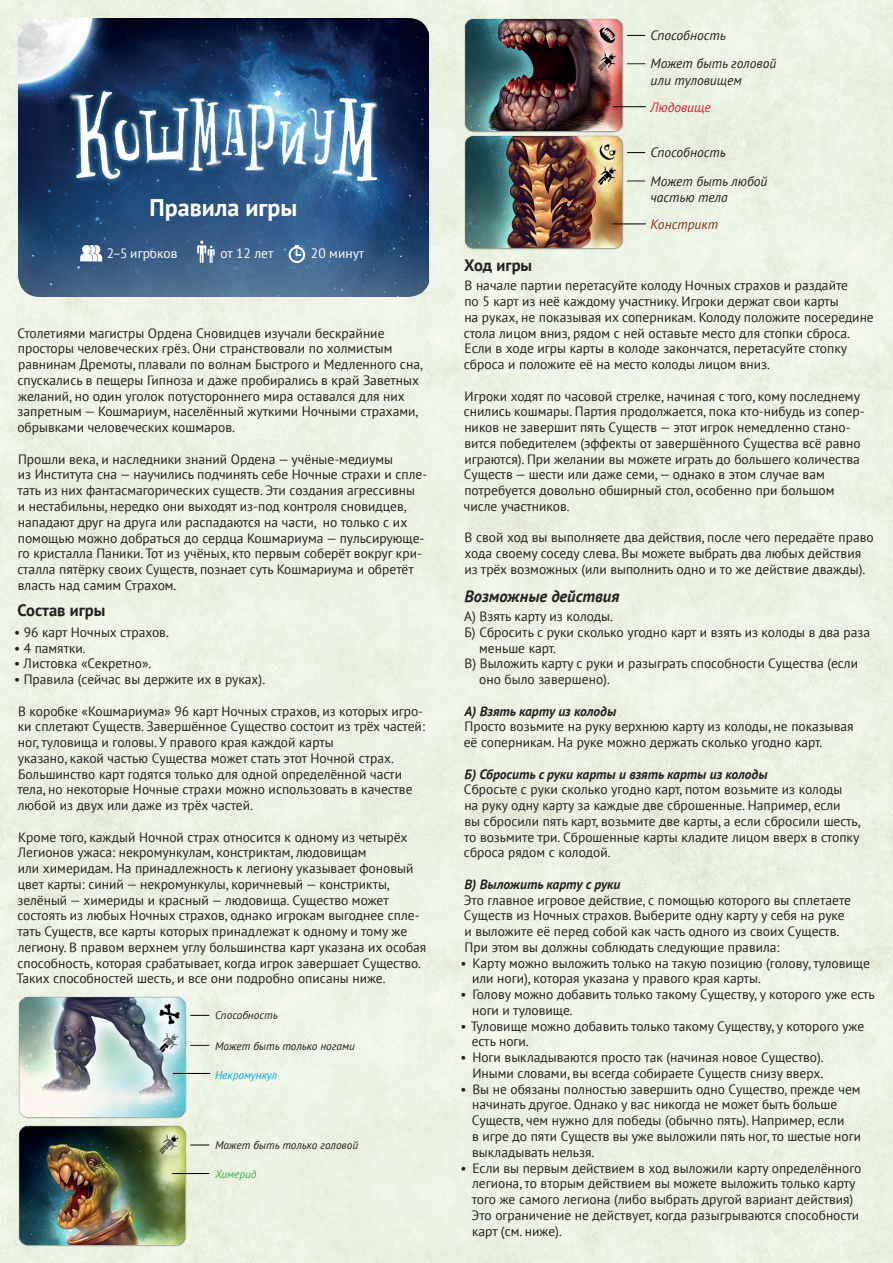
<style>
.page{position:relative;width:893px;height:1263px;background:#edf3e4}
.page>*{position:absolute;margin:0;border:0;box-sizing:border-box;transform-origin:0 0}
.t1{font:700 24px "PT Sans";color:#fff}
.t2{font:700 16.5px "PT Sans";color:#231f20}
.t3{font:italic 700 16.5px "PT Sans";color:#231f20}
.t4{font:13.5px/15.8px "PT Sans";color:#231f20}
.t5{font:italic 700 13.5px "PT Sans";color:#231f20}
.t6{font:italic 13.5px/28.2px "PT Sans";color:#231f20}
.t7{font:13.5px "PT Sans";color:#fff}
.t8{font:italic 13.5px "PT Sans";color:#833019}
.t9{font:italic 13.5px "PT Sans";color:#d1232a}
.t10{font:italic 11.25px "PT Sans";color:#231f20}
.t11{font:italic 11.25px "PT Sans";color:#00aeef}
.t12{font:italic 11.25px "PT Sans";color:#40ae49}
</style>
<div class="page">
<img style="left:18px;top:997px;width:168px;height:121px">
<svg style="left:190px;top:1015px;width:19px;height:1px"></svg>
<svg style="left:190px;top:1045px;width:19px;height:1px"></svg>
<hr style="left:173px;top:1073px;width:37px;height:1px;background:#000">
<img style="left:464px;top:18px;width:159px;height:114px">
<svg style="left:627px;top:35px;width:18px;height:1px"></svg>
<svg style="left:627px;top:63px;width:18px;height:1px"></svg>
<hr style="left:613px;top:106px;width:33px;height:1px;background:#000">
<img style="left:464px;top:135px;width:159px;height:115px">
<svg style="left:627px;top:152px;width:18px;height:1px"></svg>
<svg style="left:627px;top:181px;width:18px;height:1px"></svg>
<hr style="left:613px;top:224px;width:33px;height:1px;background:#000">
<img style="left:18px;top:1125px;width:168px;height:121px">
<svg style="left:190px;top:1145px;width:19px;height:1px"></svg>
<hr style="left:172px;top:1173px;width:37px;height:1px;background:#000">
<img style="left:18px;top:18px;width:410px;height:279px">
<svg style="left:80px;top:245px;width:22px;height:17px"></svg>
<svg style="left:197px;top:241px;width:18px;height:22px"></svg>
<svg style="left:289px;top:245px;width:16px;height:18px"></svg>
<h1 class="t1" style="left:150px;top:192px;width:149px">Правила игры</h1>
<p class="t7" style="left:107px;top:245px;width:72px">2–5 игроков</p>
<p class="t7" style="left:220px;top:245px;width:54px">от 12 лет</p>
<p class="t7" style="left:311px;top:245px;width:55px">20 минут</p>
<p class="t4" style="left:17px;top:325px;width:407px">Столетиями магистры Ордена Сновидцев изучали бескрайние просторы человеческих грёз. Они странствовали по холмистым равнинам Дремоты, плавали по волнам Быстрого и Медленного сна, спускались в пещеры Гипноза и даже пробирались в край Заветных желаний, но один уголок потустороннего мира оставался для них запретным — Кошмариум, населённый жуткими Ночными страхами, обрывками человеческих кошмаров.</p>
<p class="t4" style="left:17px;top:451px;width:411px">Прошли века, и наследники знаний Ордена — учёные-медиумы<br>из Института сна — научились подчинять себе Ночные страхи и спле&shy;тать из них фантасмагорических существ. Эти создания агрессивны<br>и нестабильны, нередко они выходят из-под контроля сновидцев, нападают друг на друга или распадаются на части, но только с их помощью можно добраться до сердца Кошмариума — пульсирующе&shy;го кристалла Паники. Тот из учёных, кто первым соберёт вокруг кри&shy;сталла пятёрку своих Существ, познает суть Кошмариума и обретёт власть над самим Страхом.</p>
<p class="t2" style="left:18px;top:599px;width:89px">Состав игры</p>
<p class="t4" style="left:14px;top:624px;width:156px">• 96 карт Ночных страхов.</p>
<p class="t4" style="left:14px;top:640px;width:73px">• 4 памятки.</p>
<p class="t4" style="left:14px;top:655px;width:139px">• Листовка «Секретно».</p>
<p class="t4" style="left:14px;top:671px;width:253px">• Правила (сейчас вы держите их в руках).</p>
<p class="t4" style="left:18px;top:703px;width:409px">В коробке «Кошмариума» 96 карт Ночных страхов, из которых игро&shy;ки сплетают Существ. Завершённое Существо состоит из трёх частей: ног, туловища и головы. У правого края каждой карты<br>указано, какой частью Существа может стать этот Ночной страх.<br>Большинство карт годятся только для одной определённой части тела, но некоторые Ночные страхи можно использовать в качестве любой из двух или даже из трёх частей.</p>
<p class="t4" style="left:16px;top:829px;width:411px">Кроме того, каждый Ночной страх относится к одному из четырёх Легионов ужаса: некромункулам, констриктам, людовищам<br>или химеридам. На принадлежность к легиону указывает фоновый цвет карты: синий — некромункулы, коричневый — констрикты, зелёный — химериды и красный — людовища. Существо может состоять из любых Ночных страхов, однако игрокам выгоднее спле&shy;тать Существ, все карты которых принадлежат к одному и тому же легиону. В правом верхнем углу большинства карт указана их особая способность, которая срабатывает, когда игрок завершает Существо.<br>Таких способностей шесть, и все они подробно описаны ниже.</p>
<p class="t10" style="left:215px;top:1008px;width:64px">Способность</p>
<p class="t10" style="left:215px;top:1039px;width:141px">Может быть только ногами</p>
<p class="t11" style="left:215px;top:1068px;width:63px">Некромункул</p>
<p class="t10" style="left:215px;top:1138px;width:145px">Может быть только головой</p>
<p class="t12" style="left:215px;top:1167px;width:43px">Химерид</p>
<p class="t6" style="left:650px;top:21px;width:127px">Способность<br>Может быть головой</p>
<p class="t6" style="left:650px;top:65px;width:93px">или туловищем</p>
<p class="t9" style="left:650px;top:98px;width:62px">Людовище</p>
<p class="t6" style="left:650px;top:138px;width:118px">Способность<br>Может быть любой</p>
<p class="t6" style="left:650px;top:183px;width:79px">частью тела</p>
<p class="t8" style="left:650px;top:215px;width:69px">Констрикт</p>
<p class="t2" style="left:464px;top:254px;width:70px">Ход игры</p>
<p class="t4" style="left:464px;top:277px;width:411px">В начале партии перетасуйте колоду Ночных страхов и раздайте<br>по 5 карт из неё каждому участнику. Игроки держат свои карты<br>на руках, не показывая их соперникам. Колоду положите посередине стола лицом вниз, рядом с ней оставьте место для стопки сброса.<br>Если в ходе игры карты в колоде закончатся, перетасуйте стопку сброса и положите её на место колоды лицом вниз.</p>
<p class="t4" style="left:464px;top:388px;width:401px">Игроки ходят по часовой стрелке, начиная с того, кому последнему снились кошмары. Партия продолжается, пока кто-нибудь из сопер&shy;ников не завершит пять Существ — этот игрок немедленно стано&shy;вится победителем (эффекты от завершённого Существа всё равно играются). При желании вы можете играть до большего количества Существ — шести или даже семи, — однако в этом случае вам потребуется довольно обширный стол, особенно при большом числе участников.</p>
<p class="t4" style="left:464px;top:529px;width:411px">В свой ход вы выполняете два действия, после чего передаёте право хода своему соседу слева. Вы можете выбрать два любых действия из трёх возможных (или выполнить одно и то же действие дважды).</p>
<p class="t3" style="left:465px;top:585px;width:156px">Возможные действия</p>
<p class="t4" style="left:464px;top:608px;width:150px">А) Взять карту из колоды.</p>
<p class="t4" style="left:465px;top:624px;width:407px">Б) Сбросить с руки сколько угодно карт и взять из колоды в два раза</p>
<p class="t4" style="left:479px;top:640px;width:78px">меньше карт.</p>
<p class="t4" style="left:465px;top:655px;width:395px">В) Выложить карту с руки и разыграть способности Существа (если</p>
<p class="t4" style="left:479px;top:671px;width:132px">оно было завершено).</p>
<p class="t5" style="left:464px;top:702px;width:153px">А) Взять карту из колоды</p>
<p class="t4" style="left:464px;top:718px;width:391px">Просто возьмите на руку верхнюю карту из колоды, не показывая её соперникам. На руке можно держать сколько угодно карт.</p>
<p class="t5" style="left:465px;top:765px;width:304px">Б) Сбросить с руки карты и взять карты из колоды</p>
<p class="t4" style="left:464px;top:781px;width:398px">Сбросьте с руки сколько угодно карт, потом возьмите из колоды<br>на руку одну карту за каждые две сброшенные. Например, если<br>вы сбросили пять карт, возьмите две карты, а если сбросили шесть, то возьмите три. Сброшенные карты кладите лицом вверх в стопку сброса рядом с колодой.</p>
<p class="t5" style="left:465px;top:875px;width:157px">В) Выложить карту с руки</p>
<p class="t4" style="left:464px;top:892px;width:389px">Это главное игровое действие, с помощью которого вы сплетаете Существ из Ночных страхов. Выберите одну карту у себя на руке и выложите её перед собой как часть одного из своих Существ.<br>При этом вы должны соблюдать следующие правила:</p>
<p class="t4" style="left:472px;top:955px;width:399px;text-indent:-12px">• Карту можно выложить только на такую позицию (голову, туловище или ноги), которая указана у правого края карты.</p>
<p class="t4" style="left:472px;top:986px;width:404px;text-indent:-12px">• Голову можно добавить только такому Существу, у которого уже есть ноги и туловище.</p>
<p class="t4" style="left:472px;top:1018px;width:394px;text-indent:-11px">• Туловище можно добавить только такому Существу, у которого уже есть ноги.</p>
<p class="t4" style="left:460px;top:1049px;width:365px;text-align:right">• Ноги выкладываются просто так (начиная новое Существо).<br>Иными словами, вы всегда собираете Существ снизу вверх.</p>
<p class="t4" style="left:472px;top:1081px;width:391px;text-indent:-11px">• Вы не обязаны полностью завершить одно Существо, прежде чем начинать другое. Однако у вас никогда не может быть больше Существ, чем нужно для победы (обычно пять). Например, если<br>в игре до пяти Существ вы уже выложили пять ног, то шестые ноги выкладывать нельзя.</p>
<p class="t4" style="left:472px;top:1159px;width:391px;text-indent:-11px">• Если вы первым действием в ход выложили карту определённого легиона, то вторым действием вы можете выложить только карту того же самого легиона (либо выбрать другой вариант действия)<br>Это ограничение не действует, когда разыгрываются способности карт (см. ниже).</p>
</div>
